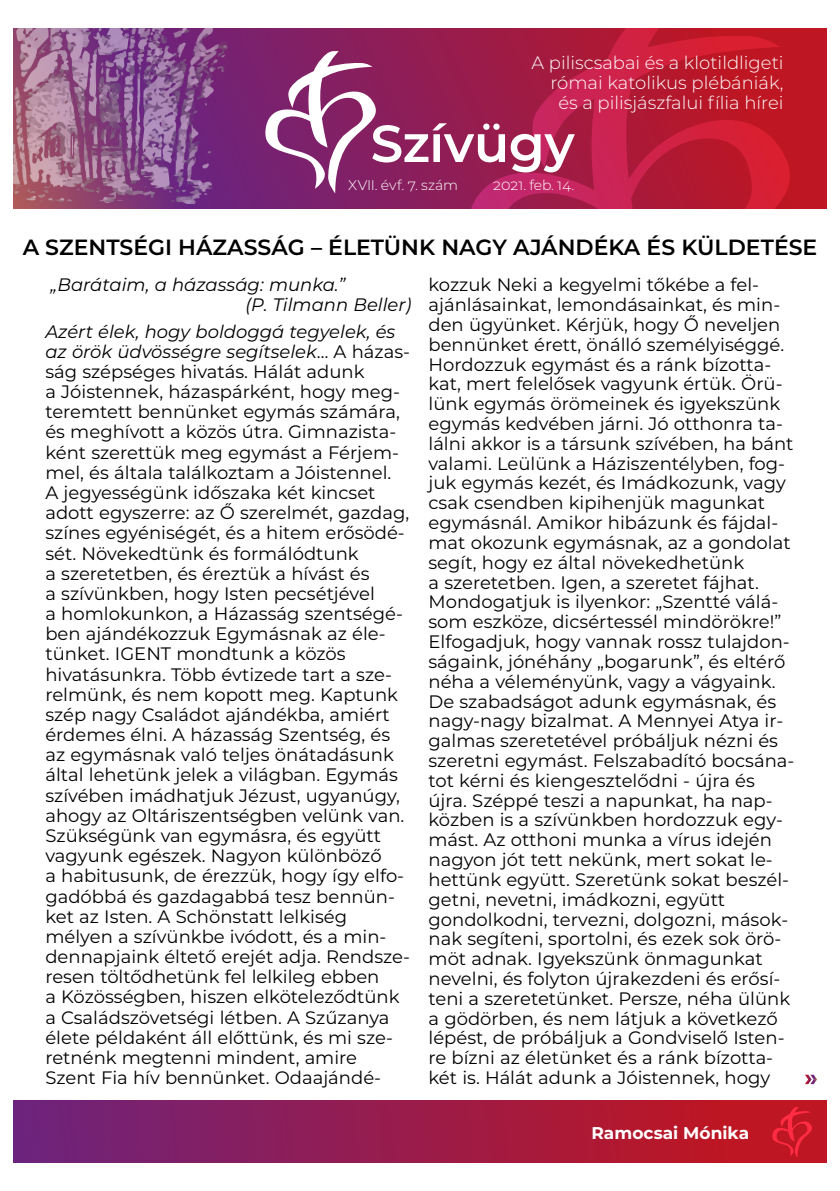
<style>
.page{position:relative;width:840px;height:1191px;background:#fff}
.page>*{position:absolute;margin:0;border:0;box-sizing:border-box;transform-origin:0 0}
.t1{font:600 52px "Montserrat";letter-spacing:-.01em;color:#fff}
.t2{font:600 22px "Montserrat";color:#000}
.t3{font:18px/19.8px "Montserrat";color:#000}
.t4{font:300 18px/19.8px "Montserrat";color:#fff;text-align:right}
.t5{font:italic 18px/20.2px "Montserrat";color:#000}
.t6{font:700 17px "Montserrat";color:#fff}
.t7{font:300 14px "Montserrat";letter-spacing:-.005em;color:#fff}
.s1{font-style:italic}
</style>
<div class="page">
<img style="left:14px;top:1100px;width:811px;height:62px">
<svg style="left:771px;top:1106px;width:42px;height:51px;background:#cc1a29"></svg>
<img style="left:14px;top:28px;width:811px;height:180px">
<img style="left:14px;top:28px;width:213px;height:175px">
<svg style="left:460px;top:28px;width:345px;height:180px;background:#b51c3d"></svg>
<svg style="left:264px;top:50px;width:117px;height:143px"></svg>
<svg style="left:805px;top:1074px;width:11px;height:10px"></svg>
<p class="t4" style="left:531px;top:53px;width:253px">A piliscsabai és a klotildligeti római katolikus plébániák, és a pilisjászfalui fília hírei</p>
<h1 class="t1" style="left:370px;top:112px;width:205px">Szívügy</h1>
<p class="t7" style="left:348px;top:177px;width:111px">XVII. évf. 7. szám</p>
<p class="t7" style="left:493px;top:177px;width:83px">2021. feb. 14.</p>
<p class="t2" style="left:23px;top:233px;width:795px">A SZENTSÉGI HÁZASSÁG – ÉLETÜNK NAGY AJÁNDÉKA ÉS KÜLDETÉSE</p>
<p class="t5" style="left:245px;top:275px;width:167px;text-indent:-195px">„Barátaim, a házasság: munka.”<br>(P. Tilmann Beller)</p>
<p class="t3" style="left:45px;top:321px;width:366px"><span class="s1">Azért élek, hogy boldoggá tegyelek, és az örök üdvösségre segítselek</span>… A házas‐ ság szépséges hivatás. Hálát adunk<br>a Jóistennek, házaspárként, hogy meg‐ teremtett bennünket egymás számára, és meghívott a közös útra. Gimnazista‐ ként szerettük meg egymást a Férjem‐ mel, és általa találkoztam a Jóistennel.<br>A jegyességünk időszaka két kincset adott egyszerre: az Ő szerelmét, gazdag, színes egyéniségét, és a hitem erősödé‐ sét. Növekedtünk és formálódtunk<br>a szeretetben, és éreztük a hívást és<br>a szívünkben, hogy Isten pecsétjével<br>a homlokunkon, a Házasság szentségé‐ ben ajándékozzuk Egymásnak az éle‐ tünket. IGENT mondtunk a közös hivatásunkra. Több évtizede tart a sze‐ relmünk, és nem kopott meg. Kaptunk szép nagy Családot ajándékba, amiért érdemes élni. A házasság Szentség, és az egymásnak való teljes önátadásunk által lehetünk jelek a világban. Egymás szívében imádhatjuk Jézust, ugyanúgy, ahogy az Oltáriszentségben velünk van.<br>Szükségünk van egymásra, és együtt vagyunk egészek. Nagyon különböző<br>a habitusunk, de érezzük, hogy így elfo‐ gadóbbá és gazdagabbá tesz bennün‐ ket az Isten. A Schönstatt lelkiség mélyen a szívünkbe ivódott, és a min‐ dennapjaink éltető erejét adja. Rendsze‐ resen töltődhetünk fel lelkileg ebben<br>a Közösségben, hiszen elköteleződtünk a Családszövetségi létben. A Szűzanya élete példaként áll előttünk, és mi sze‐ retnénk megtenni mindent, amire Szent Fia hív bennünket. Odaajándé‐</p>
<p class="t3" style="left:428px;top:275px;width:367px">kozzuk Neki a kegyelmi tőkébe a fel‐ ajánlásainkat, lemondásainkat, és min‐ den ügyünket. Kérjük, hogy Ő neveljen bennünket érett, önálló személyiséggé.<br>Hordozzuk egymást és a ránk bízotta‐ kat, mert felelősek vagyunk értük. Örü‐ lünk egymás örömeinek és igyekszünk egymás kedvében járni. Jó otthonra ta‐ lálni akkor is a társunk szívében, ha bánt valami. Leülünk a Háziszentélyben, fog‐ juk egymás kezét, és Imádkozunk, vagy csak csendben kipihenjük magunkat egymásnál. Amikor hibázunk és fájdal‐ mat okozunk egymásnak, az a gondolat segít, hogy ez által növekedhetünk<br>a szeretetben. Igen, a szeretet fájhat.<br>Mondogatjuk is ilyenkor: „Szentté válá‐ som eszköze, dicsértessél mindörökre!” Elfogadjuk, hogy vannak rossz tulajdon‐ ságaink, jónéhány „bogarunk”, és eltérő néha a véleményünk, vagy a vágyaink.<br>De szabadságot adunk egymásnak, és nagy-nagy bizalmat. A Mennyei Atya ir‐ galmas szeretetével próbáljuk nézni és szeretni egymást. Felszabadító bocsána‐ tot kérni és kiengesztelődni - újra és újra. Széppé teszi a napunkat, ha nap‐ közben is a szívünkben hordozzuk egy‐ mást. Az otthoni munka a vírus idején nagyon jót tett nekünk, mert sokat le‐ hettünk együtt. Szeretünk sokat beszél‐ getni, nevetni, imádkozni, együtt gondolkodni, tervezni, dolgozni, mások‐ nak segíteni, sportolni, és ezek sok örö‐ möt adnak. Igyekszünk önmagunkat nevelni, és folyton újrakezdeni és erősí‐ teni a szeretetünket. Persze, néha ülünk a gödörben, és nem látjuk a következő lépést, de próbáljuk a Gondviselő Isten‐ re bízni az életünket és a ránk bízotta‐ két is. Hálát adunk a Jóistennek, hogy</p>
<p class="t6" style="left:591px;top:1122px;width:159px">Ramocsai Mónika</p>
</div>
